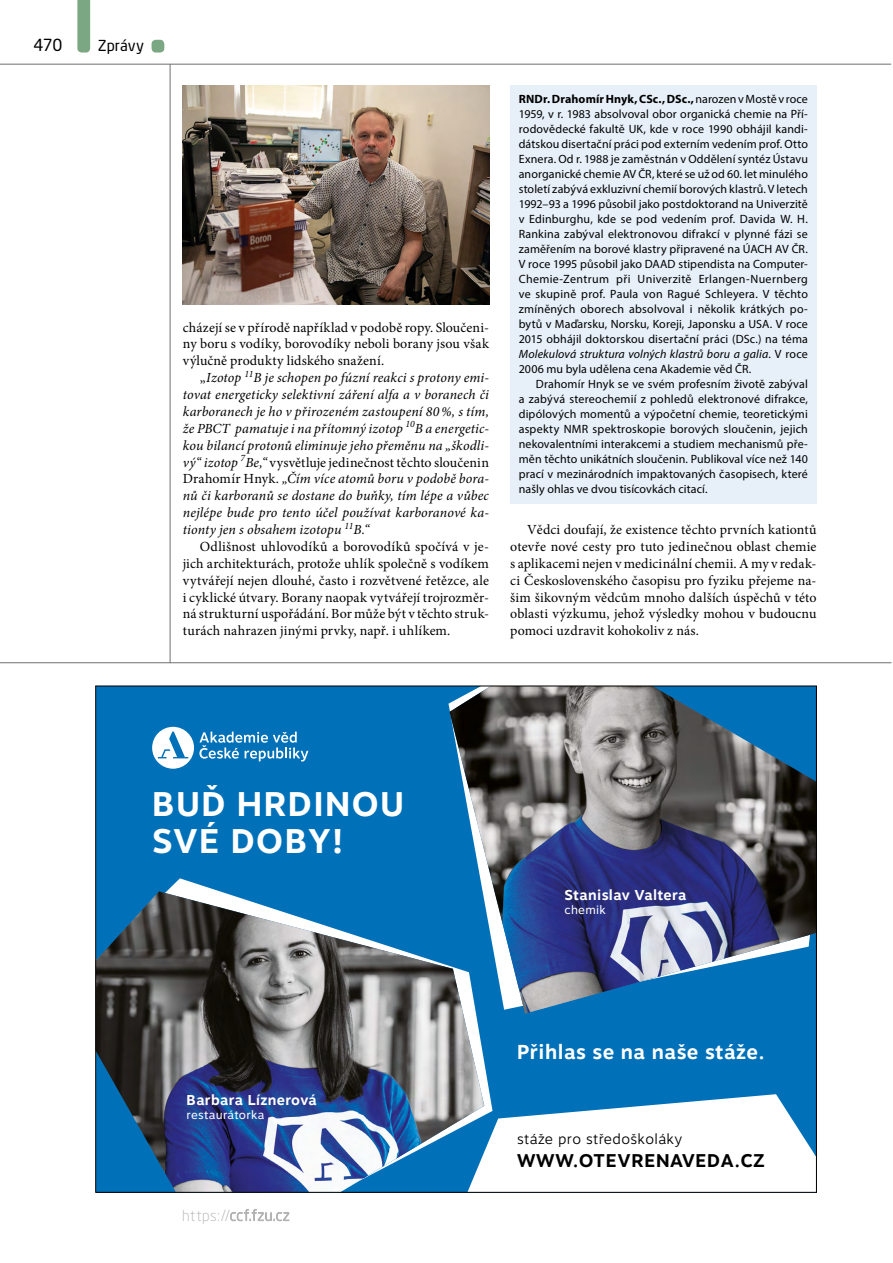
<style>
.page{position:relative;width:893px;height:1263px;background:#fff}
.page>*{position:absolute;margin:0;border:0;box-sizing:border-box;transform-origin:0 0}
.t1{font:700 34.2px/36.5px "Motiva Sans";letter-spacing:.035em;color:#fff}
.t2{font:700 20.1px "Motiva Sans";letter-spacing:.025em;color:#fff}
.t3{font:700 18.45px "Motiva Sans";letter-spacing:.035em;color:#000}
.t4{font:16.5px "Neo Sans Pro";color:#000}
.t5{font:15px "Neo Sans Pro";letter-spacing:.005em;color:#000}
.t6{font:700 14.25px "Motiva Sans";letter-spacing:.025em;color:#fff}
.t7{font:300 14.25px "Motiva Sans";letter-spacing:.025em;color:#000}
.normální{font:13.95px/17px "Minion Pro";letter-spacing:.01em;color:#000;text-align:justify}
.normální-2{font:italic 13.95px/17px "Minion Pro";letter-spacing:.005em;color:#000;text-align:justify}
.rastr_prvni{font:12px/15px "Myriad Pro";letter-spacing:.01em;color:#000;text-align:justify}
.rastr{font:12px/15px "Myriad Pro";letter-spacing:.005em;color:#000;text-align:justify}
.t8{font:11.7px "Motiva Sans";letter-spacing:.025em;color:#fff}
.s1{font-style:normal}
.s2{font-weight:700}
.s3{font-style:italic}
</style>
<div class="page">
<hr style="left:0;top:64px;width:891px;height:1px;background:#706f6f">
<svg style="left:230px;top:1209px;width:60px;height:12px"></svg>
<svg style="left:77px;top:0;width:13px;height:53px"></svg>
<div style="left:152px;top:40px;width:12px;height:13px;background:#7ca783;border-radius:4px"></div>
<hr style="left:170px;top:64px;width:1px;height:599px;background:#706f6f">
<div style="left:510px;top:85px;width:306px;height:419px;background:#e7f0f9"></div>
<img style="left:183px;top:85px;width:306px;height:219px">
<hr style="left:0;top:662px;width:891px;height:1px;background:#706f6f">
<div style="left:96px;top:686px;width:720px;height:506px;background:#0071b9"></div>
<img style="left:450px;top:688px;width:365px;height:325px">
<svg style="left:493px;top:1094px;width:322px;height:96px"></svg>
<svg style="left:167px;top:878px;width:326px;height:312px"></svg>
<img style="left:97px;top:891px;width:387px;height:299px">
<svg style="left:152px;top:727px;width:156px;height:42px"></svg>
<p class="t4" style="left:33px;top:35px;width:30px">470</p>
<p class="t5" style="left:98px;top:36px;width:48px">Zprávy</p>
<p class="normální" style="left:183px;top:319px;width:308px">cházejí se v přírodě například v podobě ropy. Sloučeni&shy;ny boru s vodíky, borovodíky neboli borany jsou však výlučně produkty lidského snažení.</p>
<p class="normální-2" style="left:183px;top:369px;width:308px;text-indent:17px"><span class="s1">„</span>Izotop <sup>11</sup>B je schopen po fúzní reakci s protony emi&shy;tovat energeticky selektivní záření alfa a v boranech či karboranech je ho v přirozeném zastoupení 80%, s tím, že PBCT pamatuje i na přítomný izotop <sup>10</sup>B a energetic&shy;kou bilancí protonů eliminuje jeho přeměnu na „škodli&shy;vý“ izotop <sup>7</sup>Be,“ <span class="s1">vysvětluje jedinečnost těchto sloučenin Drahomír Hnyk.</span> „Čím více atomů boru v podobě bora&shy;nů či karboranů se dostane do buňky, tím lépe a vůbec nejlépe bude pro tento účel používat karboranové ka&shy;tionty jen s obsahem izotopu <sup>11</sup>B.“</p>
<p class="normální" style="left:183px;top:538px;width:308px;text-indent:17px">Odlišnost uhlovodíků a borovodíků spočívá v je&shy;jich architekturách, protože uhlík společně s vodíkem vytvářejí nejen dlouhé, často i rozvětvené řetězce, ale i cyklické útvary. Borany naopak vytvářejí trojrozměr&shy;ná strukturní uspořádání. Bor může být v těchto struk&shy;turách nahrazen jinými prvky, např. i uhlíkem.</p>
<p class="rastr_prvni" style="left:519px;top:91px;width:291px"><span class="s2">RNDr. Drahomír Hnyk, CSc., DSc.,</span> narozen v Mostě v roce 1959, v r. 1983 absolvoval obor organická chemie na Pří&shy;rodovědecké fakultě UK, kde v roce 1990 obhájil kandi&shy;dátskou disertační práci pod externím vedením prof. Otto Exnera. Od r. 1988 je zaměstnán v Oddělení syntéz Ústavu anorganické chemie AV ČR, které se už od 60. let minulého století zabývá exkluzivní chemií borových klastrů. V letech 1992–93 a 1996 působil jako postdoktorand na Univerzitě v Edinburghu, kde se pod vedením prof. Davida W. H.<br>Rankina zabýval elektronovou difrakcí v plynné fázi se zaměřením na borové klastry připravené na ÚACH AV ČR.<br>V roce 1995 působil jako DAAD stipendista na Computer-Chemie-Zentrum při Univerzitě Erlangen-Nuernberg ve skupině prof. Paula von Ragué Schleyera. V těchto zmíněných oborech absolvoval i několik krátkých po&shy;bytů v Maďarsku, Norsku, Koreji, Japonsku a USA. V roce 2015 obhájil doktorskou disertační práci (DSc.) na téma <span class="s3">Molekulová struktura volných klastrů boru a galia</span>. V roce 2006 mu byla udělena cena Akademie věd ČR.</p>
<p class="rastr" style="left:519px;top:377px;width:291px;text-indent:17px">Drahomír Hnyk se ve svém profesním životě zabýval a zabývá stereochemií z pohledů elektronové difrakce, dipólových momentů a výpočetní chemie, teoretickými aspekty NMR spektroskopie borových sloučenin, jejich nekovalentními interakcemi a studiem mechanismů pře&shy;měn těchto unikátních sloučenin. Publikoval více než 140 prací v mezinárodních impaktovaných časopisech, které našly ohlas ve dvou tisícovkách citací.</p>
<p class="normální" style="left:510px;top:521px;width:308px;text-indent:17px">Vědci doufají, že existence těchto prvních kationtů otevře nové cesty pro tuto jedinečnou oblast chemie s aplikacemi nejen v medicinální chemii. A my v redak&shy;ci Československého časopisu pro fyziku přejeme na&shy;šim šikovným vědcům mnoho dalších úspěchů v této oblasti výzkumu, jehož výsledky mohou v budoucnu pomoci uzdravit kohokoliv z nás.</p>
<p class="t1" style="left:152px;top:787px;width:254px">BUĎ HRDINOU<br>SVÉ DOBY!</p>
<p class="t6" style="left:187px;top:1090px;width:132px">Barbara Líznerová</p>
<p class="t8" style="left:187px;top:1107px;width:79px">restaurátorka</p>
<p class="t6" style="left:564px;top:884px;width:124px">Stanislav Valtera</p>
<p class="t8" style="left:564px;top:901px;width:43px">chemik</p>
<p class="t2" style="left:517px;top:1037px;width:249px">Přihlas se na naše stáže.</p>
<p class="t7" style="left:517px;top:1128px;width:167px">stáže pro středoškoláky</p>
<p class="t3" style="left:517px;top:1146px;width:249px">WWW.OTEVRENAVEDA.CZ</p>
</div>
